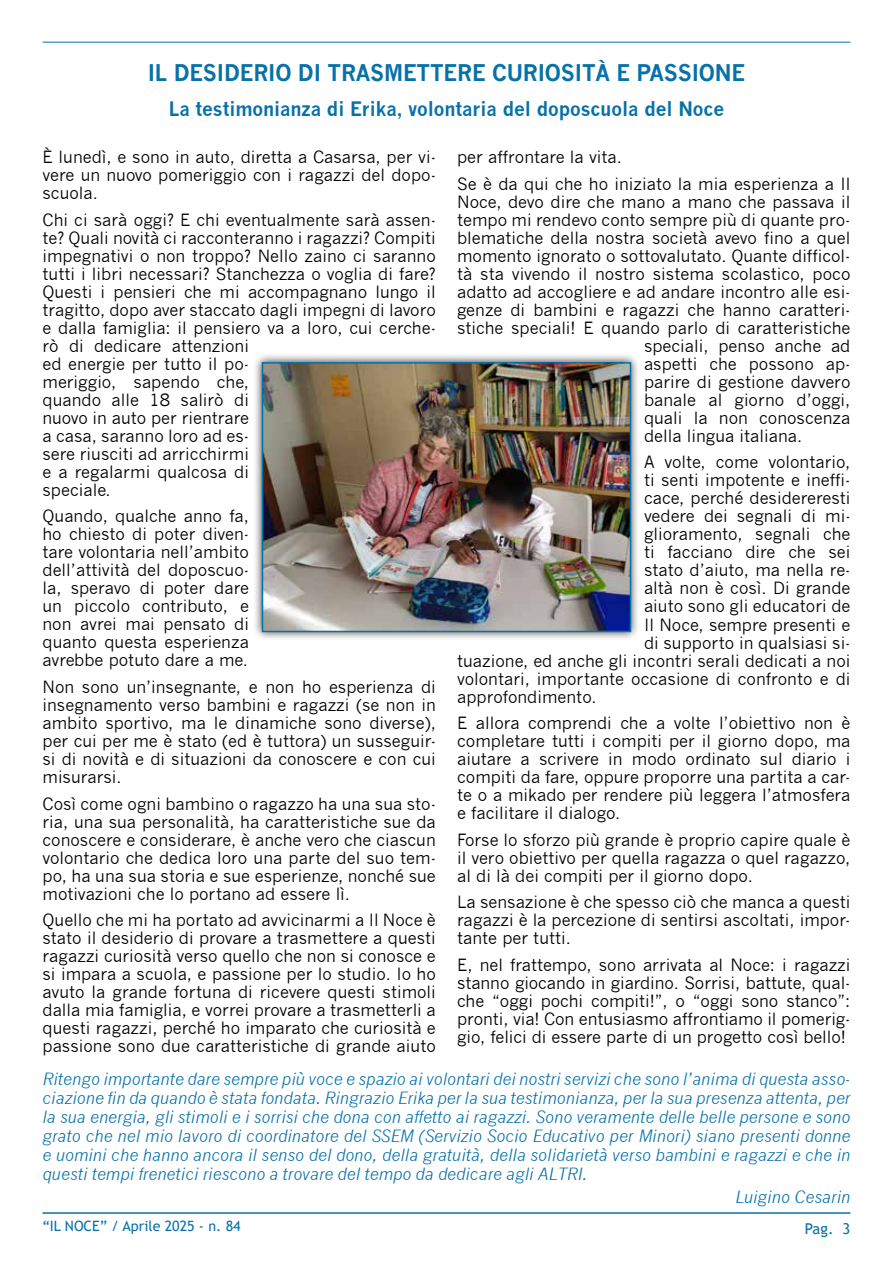
<style>
.page{position:relative;width:893px;height:1263px;background:#fff}
.page>*{position:absolute;margin:0;border:0;box-sizing:border-box;transform-origin:0 0}
.t1{font:700 22.5px "News Gothic";letter-spacing:-.01em;color:#0771a9;scale:.96 1}
.t2{font:700 19.5px "News Gothic";letter-spacing:-.005em;color:#0771a9;scale:.96 1}
.t3{font:16.5px/18px "News Gothic";color:#000;text-align:justify}
.t4{font:italic 16.5px/18.9px "News Gothic";color:#0771a9;text-align:justify}
.t5{font:15px "Trebuchet MS";color:#0771a9}
.t6{font:14.25px "Trebuchet MS";color:#0771a9}
</style>
<div class="page">
<hr style="left:43px;top:42px;width:807px;height:1px;background:#0771a9">
<hr style="left:43px;top:1212px;width:807px;height:2px;background:#0771a9">
<div style="left:253px;top:353px;width:387px;height:288px;background:#000;opacity:.75"></div>
<img style="left:265px;top:365px;width:363px;height:264px">
<div style="left:262px;top:362px;width:369px;height:270px;border:2px solid #0771a9"></div>
<h1 class="t1" style="left:148px;top:59px;width:624px">IL DESIDERIO DI TRASMETTERE CURIOSITÀ E PASSIONE</h1>
<p class="t2" style="left:169px;top:97px;width:580px">La testimonianza di Erika, volontaria del doposcuola del Noce</p>
<p class="t3" style="left:43px;top:148px;width:395px">È lunedì, e sono in auto, diretta a Casarsa, per vi&shy;vere un nuovo pomeriggio con i ragazzi del dopo&shy;scuola.</p>
<p class="t3" style="left:43px;top:211px;width:395px;text-align:left">Chi ci sarà oggi? E chi eventualmente sarà assen&shy;te? Quali novità ci racconteranno i ragazzi? Compiti impegnativi o non troppo? Nello zaino ci saranno tutti i libri necessari? Stanchezza o voglia di fare?<br>Questi i pensieri che mi accompagnano lungo il tragitto, dopo aver staccato dagli impegni di lavoro e dalla famiglia: il pensiero va a loro, cui cerche&shy;rò di dedicare attenzioni<br>ed energie per tutto il po-<br>meriggio, sapendo che,<br>quando alle 18 salirò di<br>nuovo in auto per rientrare<br>a casa, saranno loro ad es-<br>sere riusciti ad arricchirmi<br>e a regalarmi qualcosa di<br>speciale.</p>
<p class="t3" style="left:43px;top:507px;width:208px">Quando, qualche anno fa, ho chiesto di poter diven&shy;tare volontaria nell’ambito dell’attività del doposcuo&shy;la, speravo di poter dare un piccolo contributo, e non avrei mai pensato di quanto questa esperienza avrebbe potuto dare a me.</p>
<p class="t3" style="left:43px;top:678px;width:395px">Non sono un’insegnante, e non ho esperienza di insegnamento verso bambini e ragazzi (se non in ambito sportivo, ma le dinamiche sono diverse), per cui per me è stato (ed è tuttora) un susseguir&shy;si di novità e di situazioni da conoscere e con cui misurarsi.</p>
<p class="t3" style="left:43px;top:794px;width:395px">Così come ogni bambino o ragazzo ha una sua sto&shy;ria, una sua personalità, ha caratteristiche sue da conoscere e considerare, è anche vero che ciascun volontario che dedica loro una parte del suo tem&shy;po, ha una sua storia e sue esperienze, nonché sue motivazioni che lo portano ad essere lì.</p>
<p class="t3" style="left:43px;top:911px;width:395px">Quello che mi ha portato ad avvicinarmi a Il Noce è stato il desiderio di provare a trasmettere a questi ragazzi curiosità verso quello che non si conosce e si impara a scuola, e passione per lo studio. Io ho avuto la grande fortuna di ricevere questi stimoli dalla mia famiglia, e vorrei provare a trasmetterli a questi ragazzi, perché ho imparato che curiosità e passione sono due caratteristiche di grande aiuto</p>
<p class="t3" style="left:457px;top:144px;width:395px;line-height:26.5px">per affrontare la vita.<br>Se è da qui che ho iniziato la mia esperienza a Il</p>
<p class="t3" style="left:457px;top:193px;width:395px">Noce, devo dire che mano a mano che passava il</p>
<p class="t3" style="left:457px;top:211px;width:395px">tempo mi rendevo conto sempre più di quante pro-</p>
<p class="t3" style="left:457px;top:229px;width:395px">blematiche della nostra società avevo fino a quel</p>
<p class="t3" style="left:457px;top:247px;width:395px">momento ignorato o sottovalutato. Quante difficol-</p>
<p class="t3" style="left:457px;top:265px;width:395px">tà sta vivendo il nostro sistema scolastico, poco</p>
<p class="t3" style="left:457px;top:283px;width:395px">adatto ad accogliere e ad andare incontro alle esi-</p>
<p class="t3" style="left:457px;top:301px;width:395px">genze di bambini e ragazzi che hanno caratteri-</p>
<p class="t3" style="left:457px;top:319px;width:395px">stiche speciali! E quando parlo di caratteristiche</p>
<p class="t3" style="left:644px;top:337px;width:208px">speciali, penso anche ad</p>
<p class="t3" style="left:644px;top:355px;width:208px">aspetti che possono ap-</p>
<p class="t3" style="left:644px;top:373px;width:208px">parire di gestione davvero</p>
<p class="t3" style="left:644px;top:391px;width:208px">banale al giorno d’oggi,</p>
<p class="t3" style="left:644px;top:409px;width:208px">quali la non conoscenza</p>
<p class="t3" style="left:644px;top:427px;width:160px">della lingua italiana.</p>
<p class="t3" style="left:644px;top:453px;width:208px">A volte, come volontario,</p>
<p class="t3" style="left:644px;top:471px;width:208px">ti senti impotente e ineffi-</p>
<p class="t3" style="left:644px;top:489px;width:208px">cace, perché desidereresti</p>
<p class="t3" style="left:644px;top:507px;width:208px">vedere dei segnali di mi-</p>
<p class="t3" style="left:644px;top:525px;width:208px">glioramento, segnali che</p>
<p class="t3" style="left:644px;top:543px;width:208px">ti facciano dire che sei</p>
<p class="t3" style="left:644px;top:561px;width:208px">stato d’aiuto, ma nella re-</p>
<p class="t3" style="left:644px;top:579px;width:208px">altà non è così. Di grande</p>
<p class="t3" style="left:644px;top:597px;width:208px">aiuto sono gli educatori de</p>
<p class="t3" style="left:644px;top:615px;width:208px">Il Noce, sempre presenti e</p>
<p class="t3" style="left:644px;top:633px;width:208px">di supporto in qualsiasi si-</p>
<p class="t3" style="left:457px;top:651px;width:395px">tuazione, ed anche gli incontri serali dedicati a noi</p>
<p class="t3" style="left:457px;top:669px;width:395px">volontari, importante occasione di confronto e di</p>
<p class="t3" style="left:457px;top:688px;width:141px">approfondimento.</p>
<p class="t3" style="left:457px;top:714px;width:395px">E allora comprendi che a volte l’obiettivo non è completare tutti i compiti per il giorno dopo, ma aiutare a scrivere in modo ordinato sul diario i compiti da fare, oppure proporre una partita a car&shy;te o a mikado per rendere più leggera l’atmosfera e facilitare il dialogo.</p>
<p class="t3" style="left:457px;top:831px;width:395px">Forse lo sforzo più grande è proprio capire quale è il vero obiettivo per quella ragazza o quel ragazzo, al di là dei compiti per il giorno dopo.</p>
<p class="t3" style="left:457px;top:893px;width:395px">La sensazione è che spesso ciò che manca a questi ragazzi è la percezione di sentirsi ascoltati, impor&shy;tante per tutti.</p>
<p class="t3" style="left:457px;top:956px;width:395px">E, nel frattempo, sono arrivata al Noce: i ragazzi stanno giocando in giardino. Sorrisi, battute, qual&shy;che “oggi pochi compiti!”, o “oggi sono stanco”: pronti, via! Con entusiasmo affrontiamo il pomerig&shy;gio, felici di essere parte di un progetto così bello!</p>
<p class="t4" style="left:43px;top:1070px;width:809px">Ritengo importante dare sempre più voce e spazio ai volontari dei nostri servizi che sono l’anima di questa asso&shy;ciazione fin da quando è stata fondata. Ringrazio Erika per la sua testimonianza, per la sua presenza attenta, per la sua energia, gli stimoli e i sorrisi che dona con affetto ai ragazzi. Sono veramente delle belle persone e sono grato che nel mio lavoro di coordinatore del SSEM (Servizio Socio Educativo per Minori) siano presenti donne e uomini che hanno ancora il senso del dono, della gratuità, della solidarietà verso bambini e ragazzi e che in questi tempi frenetici riescono a trovare del tempo da dedicare agli ALTRI.</p>
<p class="t4" style="left:735px;top:1188px;width:117px">Luigino Cesarin</p>
<p class="t6" style="left:43px;top:1217px;width:200px">“IL NOCE” / Aprile 2025 - n. 84</p>
<p class="t5" style="left:805px;top:1219px;width:47px">Pag. 3</p>
</div>
